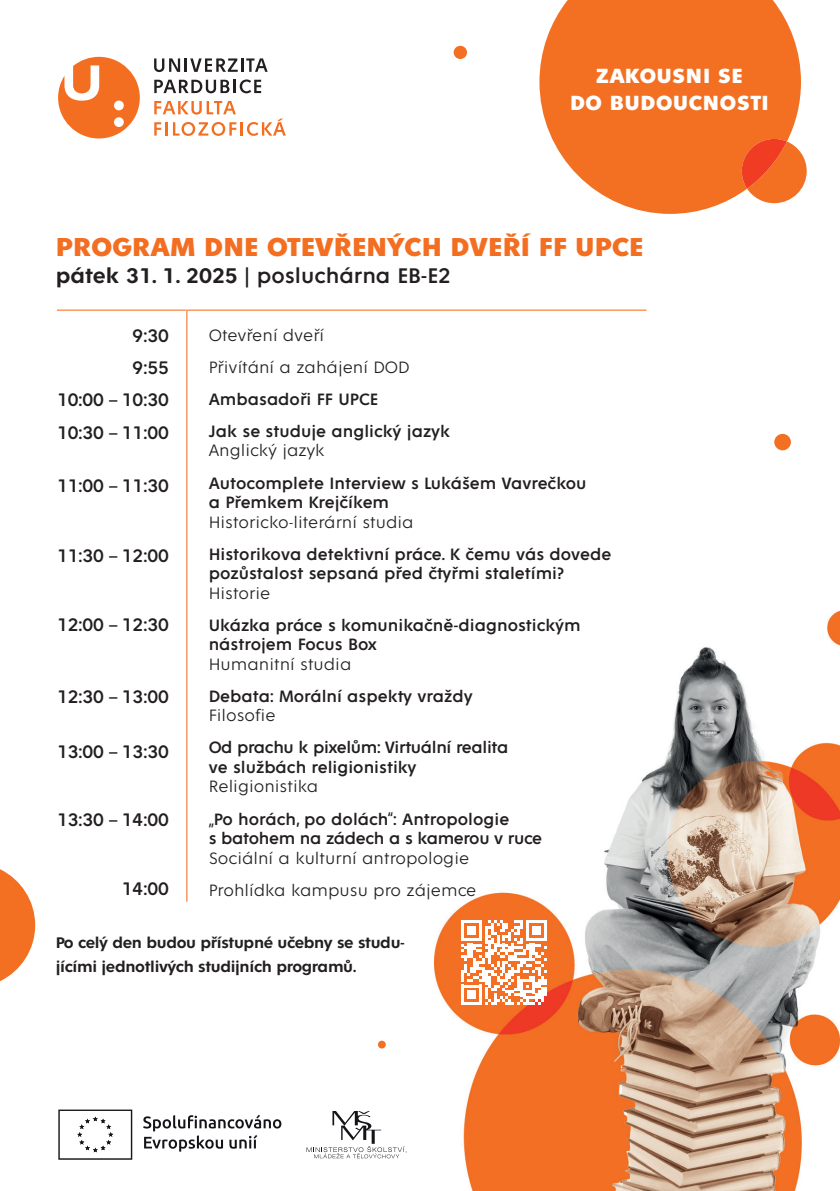
<style>
.page{position:relative;width:840px;height:1191px;background:#fff}
.page>*{position:absolute;margin:0;border:0;box-sizing:border-box;transform-origin:0 0}
.t1{font:700 28px "Fenomen Sans";letter-spacing:.01em;color:#f36e21}
.t2{font:22.8px "Fenomen Sans";color:#231f20}
.t3{font:700 22.2px/26px "Fenomen Sans";letter-spacing:.035em;color:#fff;text-align:center}
.t4{font:19.6px/31.8px "Fenomen Sans";color:#231f20;text-align:right}
.t5{font:17.8px/19.6px "Fenomen Sans";color:#231f20}
.t6{font:300 17.8px/32px "Fenomen Sans";color:#231f20}
.t7{font:17.8px/19.6px "Fenomen Sans";letter-spacing:-.02em;color:#231f20}
.t8{font:600 16.6px/24px "Fenomen Sans";letter-spacing:-.02em;color:#231f20}
.s1{font-weight:600}
</style>
<div class="page">
<img style="left:434px;top:611px;width:405px;height:580px">
<svg style="left:539px;top:0;width:261px;height:214px;background:#f4813d"></svg>
<svg style="left:741px;top:139px;width:65px;height:64px;background:#f37541"></svg>
<div style="left:453px;top:46px;width:13px;height:13px;background:#f36f21;border-radius:50%"></div>
<div style="left:378px;top:1040px;width:7px;height:8px;background:#f36f21;border-radius:50%"></div>
<svg style="left:58px;top:57px;width:82px;height:81px"></svg>
<svg style="left:154px;top:58px;width:113px;height:14px"></svg>
<svg style="left:154px;top:79px;width:107px;height:14px"></svg>
<svg style="left:154px;top:101px;width:82px;height:14px"></svg>
<svg style="left:154px;top:122px;width:7px;height:14px"></svg>
<hr style="left:165px;top:122px;width:3px;height:14px;background:#f36e21">
<svg style="left:173px;top:122px;width:63px;height:14px"></svg>
<hr style="left:240px;top:122px;width:3px;height:14px;background:#f36e21">
<svg style="left:247px;top:119px;width:38px;height:17px"></svg>
<svg style="left:461px;top:920px;width:85px;height:85px"></svg>
<hr style="left:186px;top:311px;width:1px;height:590px;background:#f36e21">
<hr style="left:57px;top:309px;width:589px;height:2px;background:#f36e21">
<div style="left:773px;top:434px;width:17px;height:16px;background:#f36f21;border-radius:50%"></div>
<svg style="left:0;top:869px;width:35px;height:112px"></svg>
<svg style="left:306px;top:1111px;width:100px;height:47px"></svg>
<svg style="left:58px;top:1109px;width:74px;height:50px"></svg>
<svg style="left:143px;top:1114px;width:138px;height:37px"></svg>
<p class="t3" style="left:569px;top:64px;width:200px">ZAKOUSNI SE<br>DO BUDOUCNOSTI</p>
<h1 class="t1" style="left:56px;top:232px;width:588px">PROGRAM DNE OTEVŘENÝCH DVEŘÍ FF UPCE</h1>
<p class="t2" style="left:56px;top:264px;width:396px"><span class="s1">pátek 31. 1. 2025</span> | posluchárna EB-E2</p>
<p class="t4" style="left:57px;top:320px;width:113px">9:30<br>9:55<br>10:00 – 10:30</p>
<p class="t4" style="left:57px;top:417px;width:113px">10:30 – 11:00</p>
<p class="t4" style="left:57px;top:470px;width:113px">11:00 – 11:30</p>
<p class="t4" style="left:57px;top:539px;width:113px">11:30 – 12:00</p>
<p class="t4" style="left:57px;top:609px;width:113px">12:00 – 12:30</p>
<p class="t4" style="left:57px;top:681px;width:113px">12:30 – 13:00</p>
<p class="t4" style="left:57px;top:736px;width:113px">13:00 – 13:30</p>
<p class="t4" style="left:57px;top:803px;width:113px">13:30 – 14:00</p>
<p class="t4" style="left:122px;top:873px;width:48px">14:00</p>
<p class="t6" style="left:208px;top:319px;width:202px">Otevření dveří<br>Přivítání a zahájení DOD</p>
<p class="t5" style="left:208px;top:383px;width:243px;line-height:32px">Ambasadoři FF UPCE<br>Jak se studuje anglický jazyk</p>
<p class="t6" style="left:208px;top:435px;width:118px">Anglický jazyk</p>
<p class="t5" style="left:208px;top:473px;width:379px">Autocomplete Interview s Lukášem Vavrečkou a Přemkem Krejčíkem</p>
<p class="t6" style="left:208px;top:506px;width:206px">Historicko-literární studia</p>
<p class="t5" style="left:208px;top:544px;width:404px">Historikova detektivní práce. K čemu vás dovede pozůstalost sepsaná před čtyřmi staletími?</p>
<p class="t6" style="left:208px;top:577px;width:63px">Historie</p>
<p class="t5" style="left:208px;top:615px;width:373px">Ukázka práce s komunikačně-diagnostickým nástrojem Focus Box</p>
<p class="t6" style="left:208px;top:648px;width:144px">Humanitní studia</p>
<p class="t5" style="left:208px;top:686px;width:265px">Debata: Morální aspekty vraždy</p>
<p class="t6" style="left:208px;top:699px;width:68px">Filosofie</p>
<p class="t7" style="left:208px;top:738px;width:301px">Od prachu k pixelům: Virtuální realita ve službách religionistiky</p>
<p class="t6" style="left:208px;top:770px;width:111px">Religionistika</p>
<p class="t7" style="left:208px;top:809px;width:334px">„Po horách, po dolách“: Antropologie<br>s batohem na zádech a s kamerou v ruce</p>
<p class="t6" style="left:208px;top:841px;width:269px">Sociální a kulturní antropologie<br>Prohlídka kampusu pro zájemce</p>
<p class="t8" style="left:56px;top:931px;width:350px">Po celý den budou přístupné učebny se studu&shy;jícími jednotlivých studijních programů.</p>
</div>
